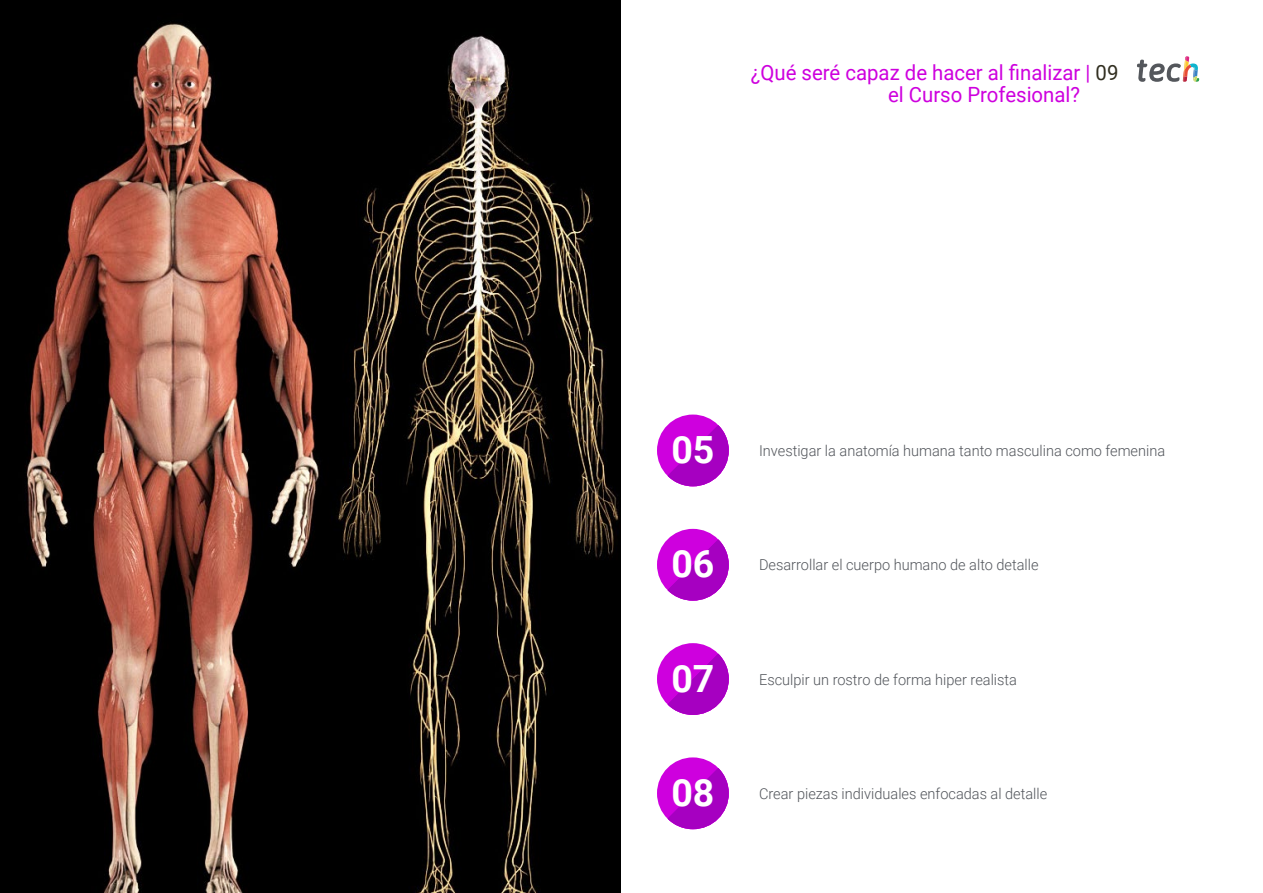
<style>
.page{position:relative;width:1263px;height:893px;background:#fff}
.page>*{position:absolute;margin:0;border:0;box-sizing:border-box;transform-origin:0 0}
.t1{font:700 37.5px "Roboto";color:#fff}
.t2{font:21px/22.5px "Roboto";color:#ce00de}
.t3{font:300 15px "Roboto";color:#52555b}
.s1{color:#312e20}
</style>
<div class="page">
<img style="left:0;top:0;width:621px;height:893px">
<svg style="left:1137px;top:56px;width:62px;height:26px"></svg>
<div style="left:657px;top:529px;width:72px;height:72px;background:#ce00de;border-radius:50%"></div>
<svg style="left:667px;top:539px;width:62px;height:62px"></svg>
<div style="left:657px;top:757px;width:72px;height:72px;background:#ce00de;border-radius:50%"></div>
<svg style="left:667px;top:768px;width:62px;height:61px"></svg>
<div style="left:657px;top:643px;width:72px;height:72px;background:#ce00de;border-radius:50%"></div>
<svg style="left:667px;top:654px;width:62px;height:61px"></svg>
<div style="left:657px;top:415px;width:72px;height:71px;background:#ce00de;border-radius:50%"></div>
<svg style="left:667px;top:425px;width:62px;height:61px"></svg>
<h2 class="t2" style="left:888px;top:60px;width:232px;text-indent:-137px">¿Qué seré capaz de hacer al finalizar | <span class="s1">09 </span>el Curso Profesional?</h2>
<h1 class="t1" style="left:671px;top:424px;width:45px">05</h1>
<p class="t3" style="left:759px;top:440px;width:408px">Investigar la anatomía humana tanto masculina como femenina</p>
<h1 class="t1" style="left:671px;top:538px;width:45px">06</h1>
<p class="t3" style="left:759px;top:554px;width:281px">Desarrollar el cuerpo humano de alto detalle</p>
<h1 class="t1" style="left:671px;top:652px;width:45px">07</h1>
<p class="t3" style="left:759px;top:669px;width:259px">Esculpir un rostro de forma hiper realista</p>
<h1 class="t1" style="left:671px;top:766px;width:45px">08</h1>
<p class="t3" style="left:759px;top:783px;width:290px">Crear piezas individuales enfocadas al detalle</p>
</div>
